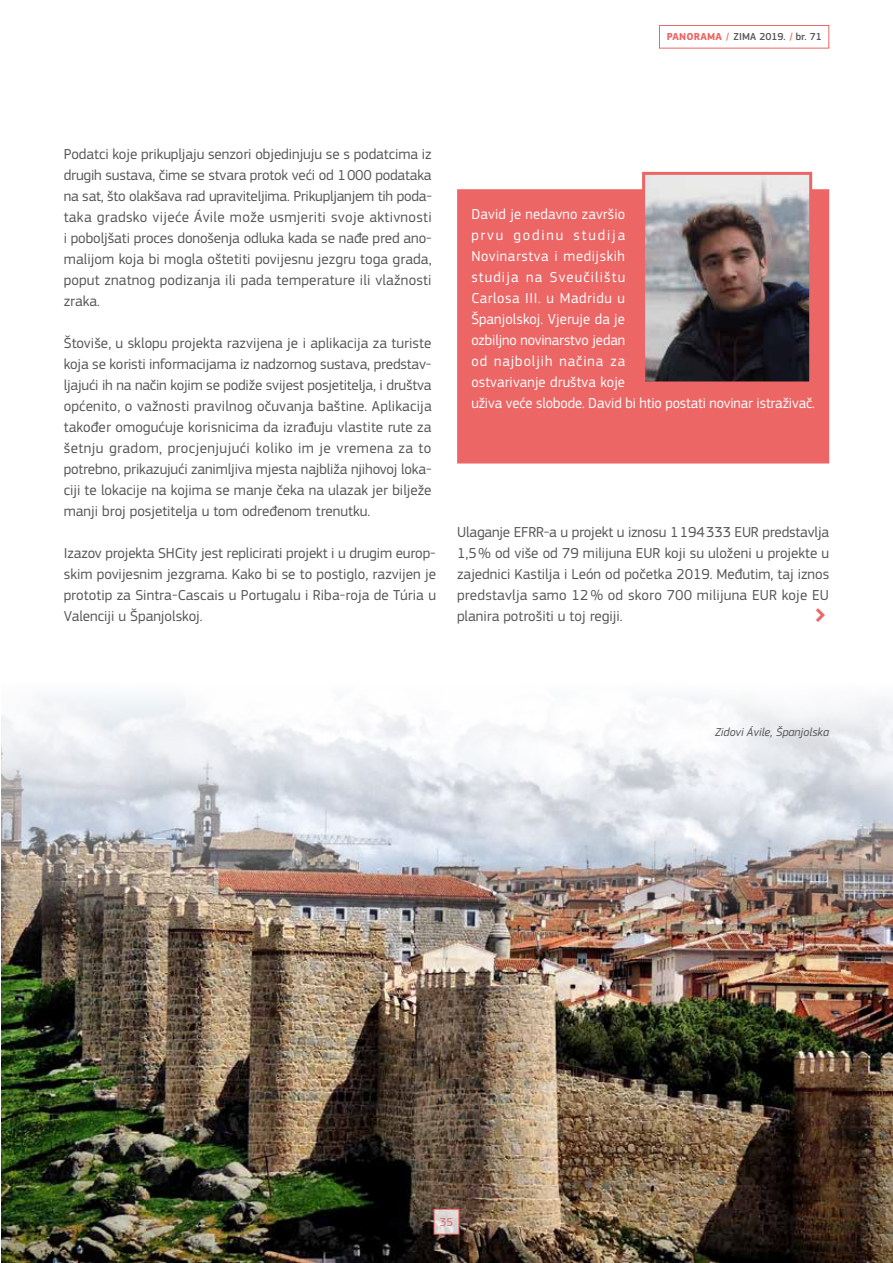
<style>
.page{position:relative;width:893px;height:1263px;background:#fff}
.page>*{position:absolute;margin:0;border:0;box-sizing:border-box;transform-origin:0 0}
.t1{font:15px/21px "EC Square Sans Pro";color:#575756;text-align:justify}
.t2{font:15px/21px "EC Square Sans Pro";letter-spacing:.01em;color:#fff}
.t3{font:italic 12px "EC Square Sans Pro";color:#575756}
.t4{font:12px "EC Square Sans Pro";color:#ec6665}
.t5{font:500 10.5px "EC Square Sans Pro";color:#575756}
.s1{font-weight:700;color:#ec6665}
.s2{color:#ec6665}
</style>
<div class="page">
<img style="left:1px;top:986px;width:892px;height:277px">
<div style="left:659px;top:25px;width:170px;height:23px;border:1px solid #ec6665"></div>
<svg style="left:436px;top:1211px;width:21px;height:21px"></svg>
<div style="left:434px;top:1209px;width:25px;height:25px;border:1px solid #ec6665"></div>
<div style="left:458px;top:190px;width:370px;height:273px;background:#ec6665"></div>
<div style="left:457px;top:189px;width:372px;height:274px;border:2px solid #ec6665"></div>
<img style="left:646px;top:176px;width:162px;height:204px">
<div style="left:642px;top:172px;width:170px;height:212px;border:3px solid #ec6665"></div>
<img style="left:1px;top:696px;width:892px;height:290px">
<p class="t5" style="left:667px;top:31px;width:157px"><span class="s1">PANORAMA</span> <span class="s2">/</span> ZIMA 2019. <span class="s2">/</span> br. 71</p>
<p class="t1" style="left:64px;top:144px;width:370px">Podatci koje prikupljaju senzori objedinjuju se s podatcima iz drugih sustava, čime se stvara protok veći od 1000 podataka na sat, što olakšava rad upraviteljima. Prikupljanjem tih poda&shy;taka gradsko vijeće Ávile može usmjeriti svoje aktivnosti i poboljšati proces donošenja odluka kada se nađe pred ano&shy;malijom koja bi mogla oštetiti povijesnu jezgru toga grada, poput znatnog podizanja ili pada temperature ili vlažnosti zraka.</p>
<p class="t1" style="left:64px;top:333px;width:369px">Štoviše, u sklopu projekta razvijena je i aplikacija za turiste koja se koristi informacijama iz nadzornog sustava, predstav&shy;ljajući ih na način kojim se podiže svijest posjetitelja, i društva općenito, o važnosti pravilnog očuvanja baštine. Aplikacija također omogućuje korisnicima da izrađuju vlastite rute za šetnju gradom, procjenjujući koliko im je vremena za to potrebno, prikazujući zanimljiva mjesta najbliža njihovoj loka&shy;ciji te lokacije na kojima se manje čeka na ulazak jer bilježe manji broj posjetitelja u tom određenom trenutku.</p>
<p class="t1" style="left:64px;top:543px;width:374px">Izazov projekta SHCity jest replicirati projekt i u drugim europ&shy;skim povijesnim jezgrama. Kako bi se to postiglo, razvijen je prototip za Sintra-Cascais u Portugalu i Riba-roja de Túria u Valenciji u Španjolskoj.</p>
<p class="t2" style="left:471px;top:204px;width:345px">David je nedavno završio<br>prvu godinu studija<br>Novinarstva i medijskih<br>studija na Sveučilištu<br>Carlosa III. u Madridu u<br>Španjolskoj. Vjeruje da je<br>ozbiljno novinarstvo jedan<br>od najboljih načina za<br>ostvarivanje društva koje<br>uživa veće slobode. David bi htio postati novinar istraživač.</p>
<p class="t1" style="left:457px;top:522px;width:374px">Ulaganje EFRR-a u projekt u iznosu 1194333 EUR predstavlja 1,5% od više od 79 milijuna EUR koji su uloženi u projekte u zajednici Kastilja i León od početka 2019. Međutim, taj iznos predstavlja samo 12 % od skoro 700 milijuna EUR koje EU planira potrošiti u toj regiji.</p>
<p class="t3" style="left:715px;top:725px;width:116px">Zidovi Ávile, Španjolska</p>
<p class="t4" style="left:440px;top:1215px;width:15px">35</p>
</div>
